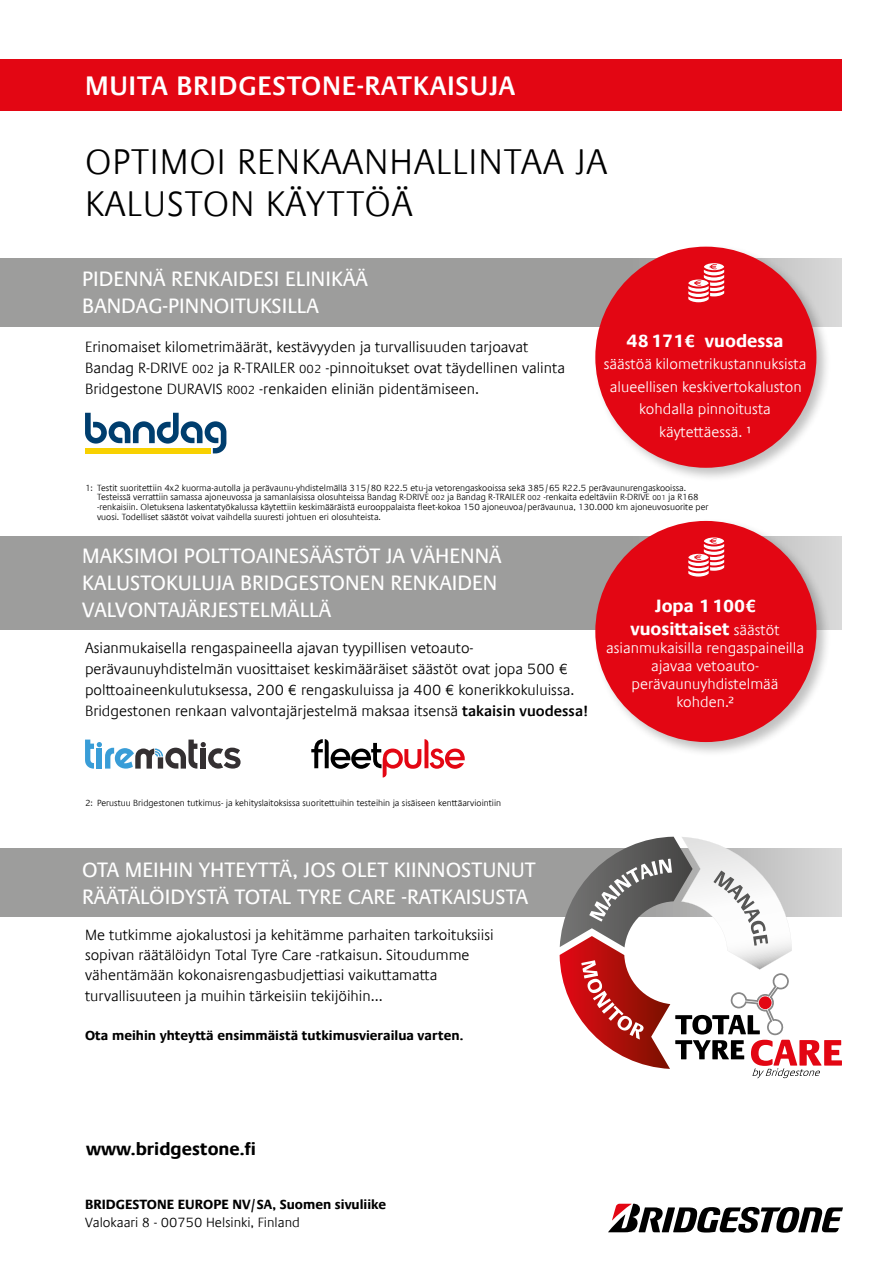
<style>
.page{position:relative;width:893px;height:1263px;background:#fff}
.page>*{position:absolute;margin:0;border:0;box-sizing:border-box;transform-origin:0 0}
.t1{font:300 36px/42px "Praxis Com";letter-spacing:.025em;color:#000}
.t2{font:600 27px "Praxis Com";letter-spacing:.025em;color:#fff}
.t3{font:21px/27px "Praxis Com";color:#fff}
.t4{font:700 18px/22.5px "Praxis Com";color:#fff;text-align:center}
.t5{font:700 18px "Praxis Com";color:#000}
.t6{font:300 15px/21px "Praxis Com";color:#000}
.t7{font:300 15px/18px "Praxis Com";color:#fff;text-align:center}
.t8{font:700 13.5px "Praxis Com";color:#000}
.t9{font:300 13.5px "Praxis Com";color:#000}
.t10{font:300 9px/9.8px "Praxis Com";color:#000}
.s1{font-size:12px}
.s2{font-size:7.2px}
.s3{font-weight:600}
.s4{font-weight:300;font-size:15px}
</style>
<div class="page">
<div style="left:0;top:848px;width:842px;height:68px;background:#9d9d9c"></div>
<div style="left:0;top:258px;width:842px;height:68px;background:#9d9d9c"></div>
<svg style="left:85px;top:413px;width:141px;height:40px"></svg>
<div style="left:85px;top:448px;width:125px;height:5px;background:#f8d100"></div>
<svg style="left:85px;top:739px;width:156px;height:30px"></svg>
<svg style="left:311px;top:739px;width:154px;height:38px"></svg>
<div style="left:0;top:536px;width:842px;height:93px;background:#9d9d9c"></div>
<svg style="left:608px;top:1203px;width:235px;height:30px"></svg>
<div style="left:592px;top:518px;width:240px;height:239px;background:#000;opacity:.25"></div>
<div style="left:595px;top:521px;width:221px;height:221px;background:#e30613;border-radius:50%"></div>
<svg style="left:688px;top:537px;width:36px;height:40px"></svg>
<div style="left:592px;top:243px;width:240px;height:240px;background:#000;opacity:.25"></div>
<div style="left:595px;top:247px;width:221px;height:221px;background:#e30613;border-radius:50%"></div>
<svg style="left:688px;top:263px;width:36px;height:39px"></svg>
<div style="left:0;top:60px;width:842px;height:51px;background:#e30613"></div>
<svg style="left:560px;top:837px;width:282px;height:241px"></svg>
<h2 class="t2" style="left:85px;top:70px;width:432px">MUITA BRIDGESTONE-RATKAISUJA</h2>
<h1 class="t1" style="left:85px;top:141px;width:524px">OPTIMOI RENKAANHALLINTAA JA<br>KALUSTON KÄYTTÖÄ</h1>
<h3 class="t3" style="left:82px;top:266px;width:287px">PIDENNÄ RENKAIDESI ELINIKÄÄ<br>BANDAG-PINNOITUKSILLA</h3>
<p class="t6" style="left:85px;top:337px;width:482px">Erinomaiset kilometrimäärät, kestävyyden ja turvallisuuden tarjoavat<br>Bandag R-DRIVE <span class="s1">002</span> ja R-TRAILER <span class="s1">002</span> -pinnoitukset ovat täydellinen valinta<br>Bridgestone DURAVIS <span class="s1">R002</span> -renkaiden eliniän pidentämiseen.</p>
<p class="t4" style="left:627px;top:329px;width:158px">48171€ vuodessa</p>
<p class="t7" style="left:604px;top:353px;width:204px;line-height:22.5px">säästöä kilometrikustannuksista alueellisen keskivertokaluston kohdalla pinnoitusta käytettäessä. ¹</p>
<p class="t10" style="left:97px;top:483px;width:613px;text-indent:-12px">1: Testit suoritettiin 4x2 kuorma-autolla ja perävaunu-yhdistelmällä 315/80 R22.5 etu-ja vetorengaskooissa sekä 385/65 R22.5 perävaunurengaskooissa.<br>Testeissä verrattiin samassa ajoneuvossa ja samanlaisissa olosuhteissa Bandag R-DRIVE <span class="s2">002</span> ja Bandag R-TRAILER <span class="s2">002</span> -renkaita edeltäviin R-DRIVE <span class="s2">001</span> ja R168 -renkaisiin. Oletuksena laskentatyökalussa käytettiin keskimääräistä eurooppalaista fleet-kokoa 150 ajoneuvoa/perävaunua, 130.000 km ajoneuvosuorite per vuosi. Todelliset säästöt voivat vaihdella suuresti johtuen eri olosuhteista.</p>
<h3 class="t3" style="left:82px;top:543px;width:421px">MAKSIMOI POLTTOAINESÄÄSTÖT JA VÄHENNÄ<br>KALUSTOKULUJA BRIDGESTONEN RENKAIDEN<br>VALVONTAJÄRJESTELMÄLLÄ</h3>
<p class="t6" style="left:85px;top:637px;width:505px">Asianmukaisella rengaspaineella ajavan tyypillisen vetoauto&shy;perävaunuyhdistelmän vuosittaiset keskimääräiset säästöt ovat jopa 500 € polttoaineenkulutuksessa, 200 € rengaskuluissa ja 400 € konerikkokuluissa.<br>Bridgestonen renkaan valvontajärjestelmä maksaa itsensä <span class="s3">takaisin vuodessa!</span></p>
<p class="t4" style="left:630px;top:595px;width:151px">Jopa 1100€ vuosittaiset <span class="s4">säästöt</span></p>
<p class="t7" style="left:606px;top:638px;width:199px">asianmukaisilla rengaspaineilla ajavaa vetoauto&shy;perävaunuyhdistelmää kohden.²</p>
<p class="t10" style="left:85px;top:798px;width:418px">2: Perustuu Bridgestonen tutkimus- ja kehityslaitoksissa suoritettuihin testeihin ja sisäiseen kenttäarviointiin</p>
<h3 class="t3" style="left:82px;top:856px;width:455px">OTA MEIHIN YHTEYTTÄ, JOS OLET KIINNOSTUNUT<br>RÄÄTÄLÖIDYSTÄ TOTAL TYRE CARE -RATKAISUSTA</h3>
<p class="t6" style="left:85px;top:925px;width:410px;line-height:20.2px">Me tutkimme ajokalustosi ja kehitämme parhaiten tarkoituksiisi sopivan räätälöidyn Total Tyre Care -ratkaisun. Sitoudumme vähentämään kokonaisrengasbudjettiasi vaikuttamatta turvallisuuteen ja muihin tärkeisiin tekijöihin...</p>
<p class="t8" style="left:85px;top:1028px;width:380px">Ota meihin yhteyttä ensimmäistä tutkimusvierailua varten.</p>
<p class="t5" style="left:86px;top:1138px;width:171px">www.bridgestone.fi</p>
<p class="t8" style="left:85px;top:1196px;width:303px">BRIDGESTONE EUROPE NV/SA, Suomen sivuliike</p>
<p class="t9" style="left:85px;top:1214px;width:216px">Valokaari 8 - 00750 Helsinki, Finland</p>
</div>
